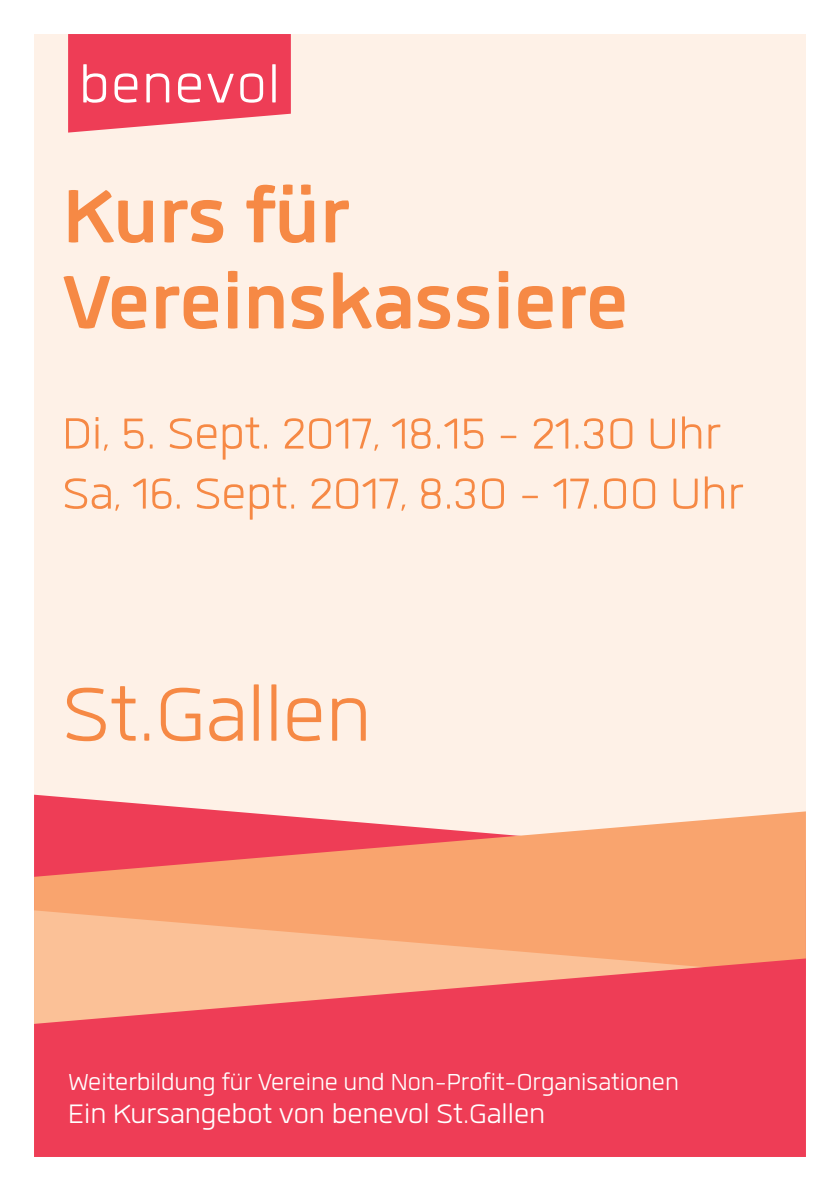
<style>
.page{position:relative;width:840px;height:1191px;background:#fff}
.page>*{position:absolute;margin:0;border:0;box-sizing:border-box;transform-origin:0 0}
._01_Haupttitel_TXT_V{font:700 105px/86px "Quan";letter-spacing:-.01em;color:#f68945}
._02_Haupttitel_TXT_I{font:300 105px "Quan";color:#f68945}
._02_Haupttitel_TXT_I-2{font:300 60px/60px "Quan";color:#f68945}
._03_Fusszeile_TXT{font:300 37px "Quan";color:#fff}
._03_Fusszeile_TXT-2{font:300 32px "Quan";color:#fff}
</style>
<div class="page">
<div style="left:34px;top:34px;width:771px;height:1123px;background:#fef1e7"></div>
<svg style="left:68px;top:34px;width:223px;height:99px;background:#f05e72"></svg>
<svg style="left:34px;top:794px;width:192px;height:17px"></svg>
<svg style="left:34px;top:811px;width:771px;height:99px;background:#f69273"></svg>
<svg style="left:34px;top:910px;width:771px;height:48px;background:#f9ae7c"></svg>
<svg style="left:34px;top:958px;width:771px;height:199px;background:#f05260"></svg>
<p class="_01_Haupttitel_TXT_V" style="left:62px;top:172px;width:568px">Kurs für<br>Vereinskassiere</p>
<p class="_02_Haupttitel_TXT_I-2" style="left:62px;top:403px;width:682px">Di, 5. Sept. 2017, 18.15 - 21.30 Uhr<br>Sa, 16. Sept. 2017, 8.30 - 17.00 Uhr</p>
<p class="_02_Haupttitel_TXT_I" style="left:62px;top:666px;width:310px">St.Gallen</p>
<p class="_03_Fusszeile_TXT-2" style="left:68px;top:1067px;width:612px">Weiterbildung für Vereine und Non-Profit-Organisationen</p>
<p class="_03_Fusszeile_TXT" style="left:68px;top:1096px;width:478px">Ein Kursangebot von benevol St.Gallen</p>
</div>
